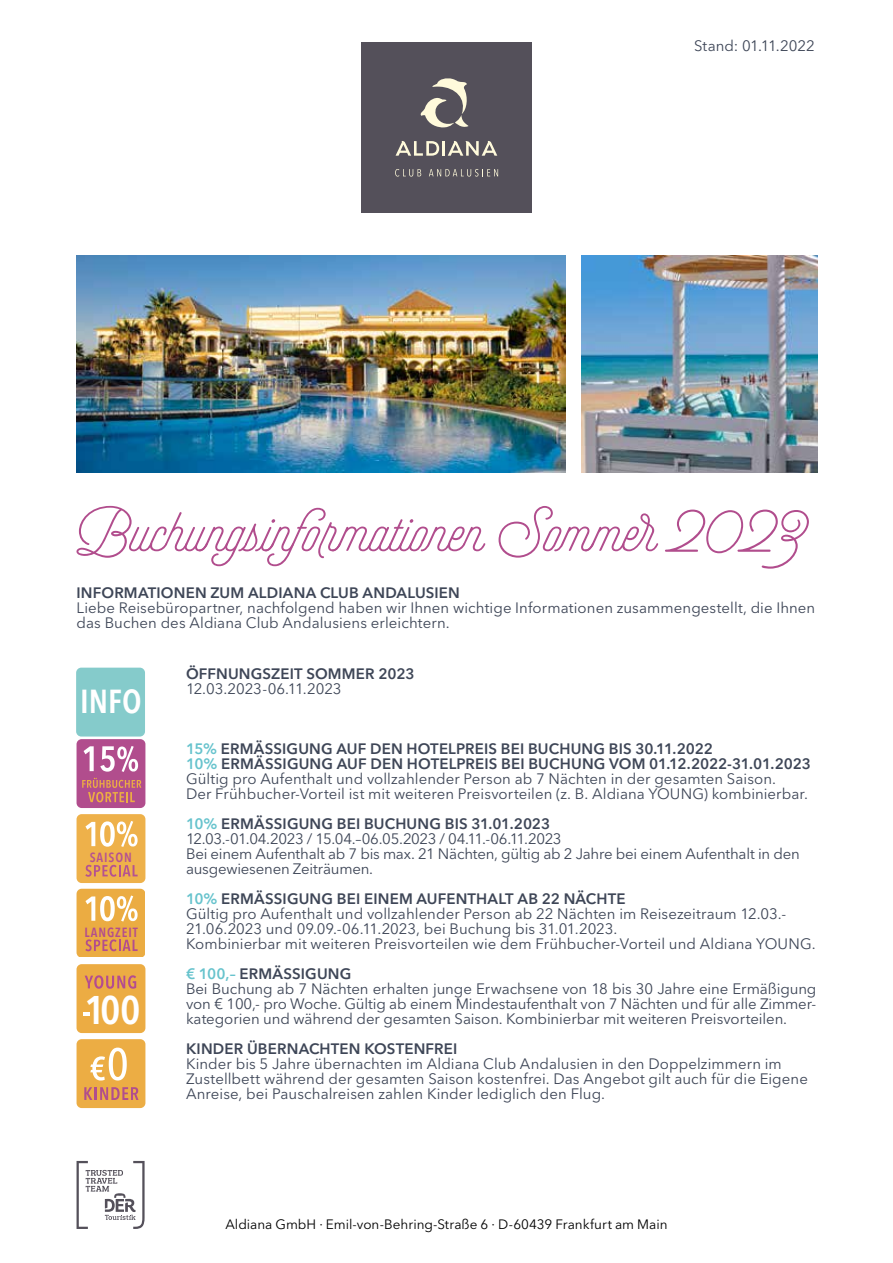
<style>
.page{position:relative;width:893px;height:1263px;background:#fff}
.page>*{position:absolute;margin:0;border:0;box-sizing:border-box;transform-origin:0 0}
.t1{font:66px "Selfie";color:#b14d8d}
.t2{font:600 39.6px "Avenir Next Condensed";color:#fff}
.t3{font:600 33px "Avenir Next Condensed";color:#fff}
.t4{font:15px/15px "Avenir Next LT Pro";color:#3e4657}
.t5{font:600 15px "Avenir Next LT Pro";letter-spacing:.01em;color:#3e4657}
.t6{font:13.5px "Avenir Next LT Pro";color:#000}
.t7{font:600 13.2px "Avenir Next Condensed";letter-spacing:.07em;color:#b34d8d}
.t8{font:600 13.2px "Avenir Next Condensed";letter-spacing:.07em;color:#b55291}
.s1{font-weight:600;color:#67c3cd}
.s2{font-weight:600}
</style>
<div class="page">
<div style="left:361px;top:43px;width:170px;height:170px;background:#54505a"></div>
<svg style="left:395px;top:169px;width:26px;height:8px"></svg>
<svg style="left:429px;top:169px;width:69px;height:8px"></svg>
<svg style="left:420px;top:78px;width:49px;height:50px"></svg>
<svg style="left:396px;top:141px;width:43px;height:15px"></svg>
<hr style="left:442px;top:141px;width:3px;height:15px;background:#fffadb">
<svg style="left:448px;top:141px;width:49px;height:15px"></svg>
<img style="left:582px;top:255px;width:235px;height:217px">
<img style="left:77px;top:255px;width:489px;height:217px">
<div style="left:77px;top:668px;width:68px;height:68px;background:#85cbcb;border-radius:5px"></div>
<div style="left:77px;top:739px;width:68px;height:69px;background:#b14d8d;border-radius:5px"></div>
<svg style="left:82px;top:778px;width:59px;height:24px"></svg>
<svg style="left:84px;top:746px;width:10px;height:25px"></svg>
<svg style="left:100px;top:746px;width:38px;height:26px"></svg>
<div style="left:77px;top:814px;width:68px;height:69px;background:#eeb14a;border-radius:5px"></div>
<svg style="left:85px;top:865px;width:53px;height:12px"></svg>
<svg style="left:85px;top:821px;width:53px;height:26px"></svg>
<div style="left:77px;top:889px;width:68px;height:68px;background:#ebac42;border-radius:5px"></div>
<svg style="left:85px;top:939px;width:53px;height:12px"></svg>
<svg style="left:85px;top:895px;width:53px;height:26px"></svg>
<div style="left:77px;top:964px;width:68px;height:69px;background:#ecac43;border-radius:5px"></div>
<svg style="left:83px;top:1012px;width:7px;height:4px"></svg>
<svg style="left:85px;top:975px;width:51px;height:14px"></svg>
<div style="left:77px;top:1039px;width:68px;height:69px;background:#ecad44;border-radius:5px"></div>
<svg style="left:90px;top:1047px;width:37px;height:33px"></svg>
<svg style="left:84px;top:1087px;width:55px;height:13px"></svg>
<svg style="left:77px;top:1161px;width:68px;height:68px"></svg>
<p class="t4" style="left:694px;top:38px;width:122px">Stand: 01.11.2022</p>
<h1 class="t1" style="left:77px;top:492px;width:731px">Buchungsinformationen Sommer 2023</h1>
<p class="t5" style="left:77px;top:584px;width:385px">INFORMATIONEN ZUM ALDIANA CLUB ANDALUSIEN</p>
<p class="t4" style="left:77px;top:600px;width:740px">Liebe Reisebüropartner, nachfolgend haben wir Ihnen wichtige Informationen zusammengestellt, die Ihnen das Buchen des Aldiana Club Andalusiens erleichtern.</p>
<p class="t5" style="left:186px;top:665px;width:230px">ÖFFNUNGSZEIT SOMMER 2023</p>
<p class="t4" style="left:186px;top:681px;width:157px">12.03.2023-06.11.2023</p>
<h3 class="t3" style="left:80px;top:673px;width:63px">INFO</h3>
<p class="t8" style="left:90px;top:846px;width:44px">SAISON</p>
<p class="t7" style="left:85px;top:920px;width:55px">LANGZEIT</p>
<h2 class="t2" style="left:85px;top:976px;width:57px">100</h2>
<p class="t4" style="left:186px;top:741px;width:626px"><span class="s1">15%</span> <span class="s2">ERMÄSSIGUNG AUF DEN HOTELPREIS BEI BUCHUNG BIS 30.11.2022<br></span><span class="s1">10%</span> <span class="s2">ERMÄSSIGUNG AUF DEN HOTELPREIS BEI BUCHUNG VOM 01.12.2022-31.01.2023<br></span>Gültig pro Aufenthalt und vollzahlender Person ab 7 Nächten in der gesamten Saison.<br>Der Frühbucher-Vorteil ist mit weiteren Preisvorteilen (z. B. Aldiana YOUNG) kombinierbar.</p>
<p class="t4" style="left:186px;top:816px;width:615px"><span class="s1">10%</span> <span class="s2">ERMÄSSIGUNG BEI BUCHUNG BIS 31.01.2023<br></span>12.03.-01.04.2023 / 15.04.–06.05.2023 / 04.11.-06.11.2023<br>Bei einem Aufenthalt ab 7 bis max. 21 Nächten, gültig ab 2 Jahre bei einem Aufenthalt in den ausgewiesenen Zeiträumen.</p>
<p class="t4" style="left:186px;top:891px;width:631px"><span class="s1">10%</span> <span class="s2">ERMÄSSIGUNG BEI EINEM AUFENTHALT AB 22 NÄCHTE<br></span>Gültig pro Aufenthalt und vollzahlender Person ab 22 Nächten im Reisezeitraum 12.03.- 21.06.2023 und 09.09.-06.11.2023, bei Buchung bis 31.01.2023.<br>Kombinierbar mit weiteren Preisvorteilen wie dem Frühbucher-Vorteil und Aldiana YOUNG.</p>
<p class="t4" style="left:186px;top:966px;width:632px"><span class="s1">€ 100,–</span> <span class="s2">ERMÄSSIGUNG<br></span>Bei Buchung ab 7 Nächten erhalten junge Erwachsene von 18 bis 30 Jahre eine Ermäßigung von € 100,- pro Woche. Gültig ab einem Mindestaufenthalt von 7 Nächten und für alle Zimmer&shy;kategorien und während der gesamten Saison. Kombinierbar mit weiteren Preisvorteilen.</p>
<p class="t5" style="left:186px;top:1040px;width:273px">KINDER ÜBERNACHTEN KOSTENFREI</p>
<p class="t4" style="left:186px;top:1056px;width:623px">Kinder bis 5 Jahre übernachten im Aldiana Club Andalusien in den Doppelzimmern im<br>Zustellbett während der gesamten Saison kostenfrei. Das Angebot gilt auch für die Eigene<br>Anreise, bei Pauschalreisen zahlen Kinder lediglich den Flug.</p>
<p class="t6" style="left:225px;top:1216px;width:444px">Aldiana GmbH · Emil-von-Behring-Straße 6 · D-60439 Frankfurt am Main</p>
</div>
